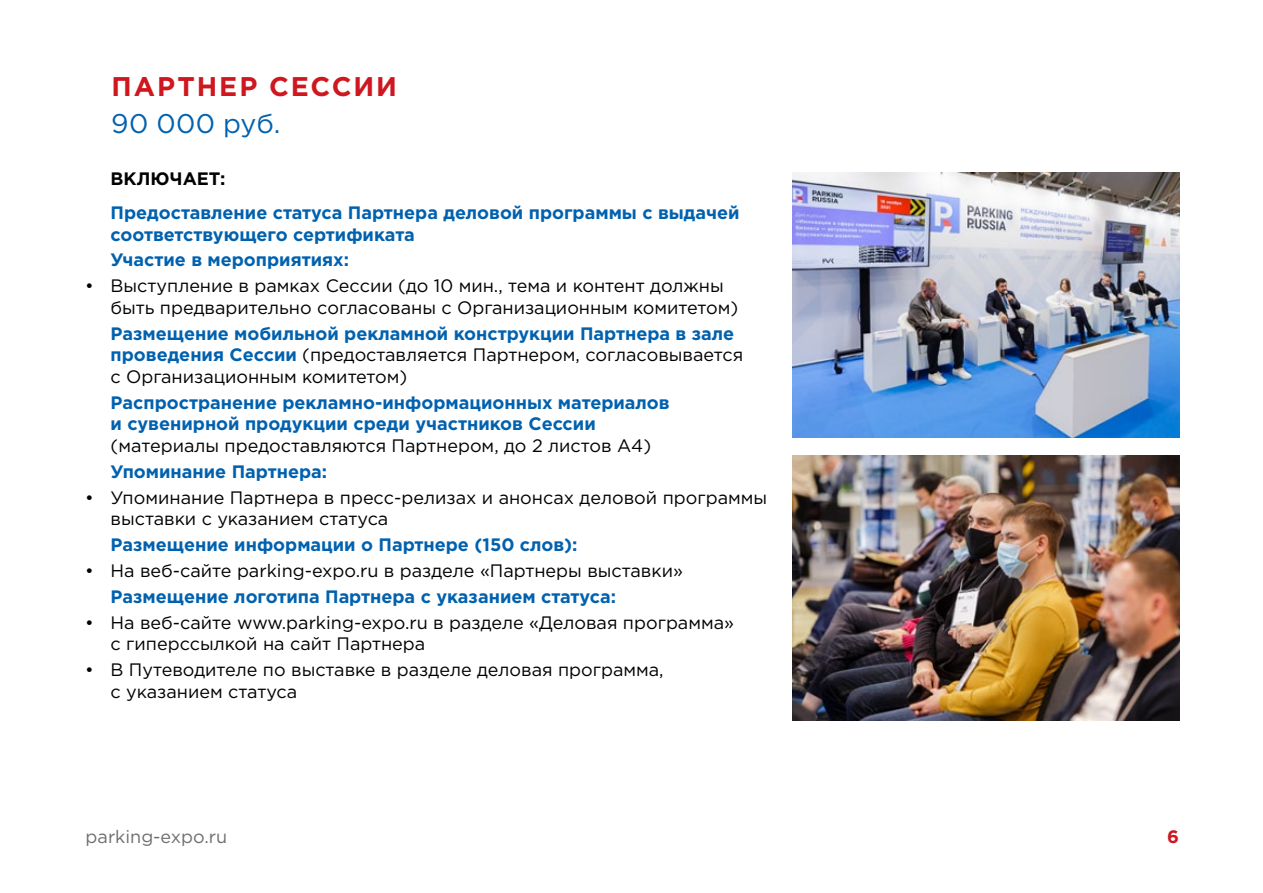
<style>
.page{position:relative;width:1263px;height:893px;background:#fff}
.page>*{position:absolute;margin:0;border:0;box-sizing:border-box;transform-origin:0 0}
.t1{font:700 27px "Gotham Pro";color:#ce171e}
.t2{font:27px "Gotham Pro";letter-spacing:.01em;color:#0061af}
.t3{font:18px/21.6px "Gotham Pro";color:#000}
.t4{font:700 18px/21.6px "Gotham Pro";color:#0061af}
.t5{font:18px "Gotham Pro";color:#6d6e71}
.t6{font:700 18px "Gotham Pro";color:#000}
.t7{font:700 18px "Gotham Pro";color:#ce171e}
.s1{font-weight:400;color:#000}
</style>
<div class="page">
<img style="left:792px;top:173px;width:387px;height:264px">
<img style="left:792px;top:455px;width:387px;height:265px">
<h1 class="t1" style="left:112px;top:71px;width:287px">Партнер Сессии</h1>
<h1 class="t2" style="left:111px;top:108px;width:171px">90 000 руб.</h1>
<p class="t6" style="left:111px;top:168px;width:86px">ВКЛ ЮЧАЕТ</p>
<p class="t6" style="left:220px;top:168px;width:7px">:</p>
<p class="t4" style="left:111px;top:201px;width:630px;text-indent:-26px">П редоставление статуса П артнера деловой программы с выдачей соответствующего сертификата</p>
<p class="t4" style="left:85px;top:249px;width:265px">Участие в мероприятиях:</p>
<p class="t3" style="left:111px;top:275px;width:629px;text-indent:-26px">• Выступление в рамках Сессии (до 10 мин., тема и контент должны быть предварительно согласованы с Организационным комитетом)</p>
<p class="t4" style="left:111px;top:322px;width:634px">Размещение мобильной рекламной конструкции Партнера в зале проведения Сессии <span class="s1">(предоставляется Партнером, согласовывается с Организационным комитетом)</span></p>
<p class="t4" style="left:111px;top:391px;width:561px">Распространение рекламно-информационных материалов и сувенирной продукции среди участников Сессии</p>
<p class="t3" style="left:111px;top:435px;width:542px">(материалы предоставляются Партнером, до 2 листов А4)</p>
<p class="t4" style="left:85px;top:460px;width:244px">Упоминание Партнера:</p>
<p class="t3" style="left:111px;top:486px;width:658px;text-indent:-26px">• Упоминание Партнера в пресс-релизах и анонсах деловой программы выставки с указанием статуса</p>
<p class="t4" style="left:111px;top:534px;width:469px">Размещение информации о Партнере (150 слов):</p>
<p class="t3" style="left:85px;top:560px;width:599px">• На веб-сайте parking-expo.ru в разделе «Партнеры выставки»</p>
<p class="t4" style="left:111px;top:585px;width:507px">Размещение логотипа Партнера с указанием статуса:</p>
<p class="t3" style="left:111px;top:611px;width:625px;text-indent:-26px">• На веб-сайте www.parking-expo.ru в разделе «Деловая программа» с гиперссылкой на сайт Партнера</p>
<p class="t3" style="left:111px;top:659px;width:555px;text-indent:-26px">• В Путеводителе по выставке в разделе деловая программа, с указанием статуса</p>
<p class="t5" style="left:86px;top:827px;width:143px">parking-expo.ru</p>
<p class="t7" style="left:1167px;top:827px;width:13px">6</p>
</div>
